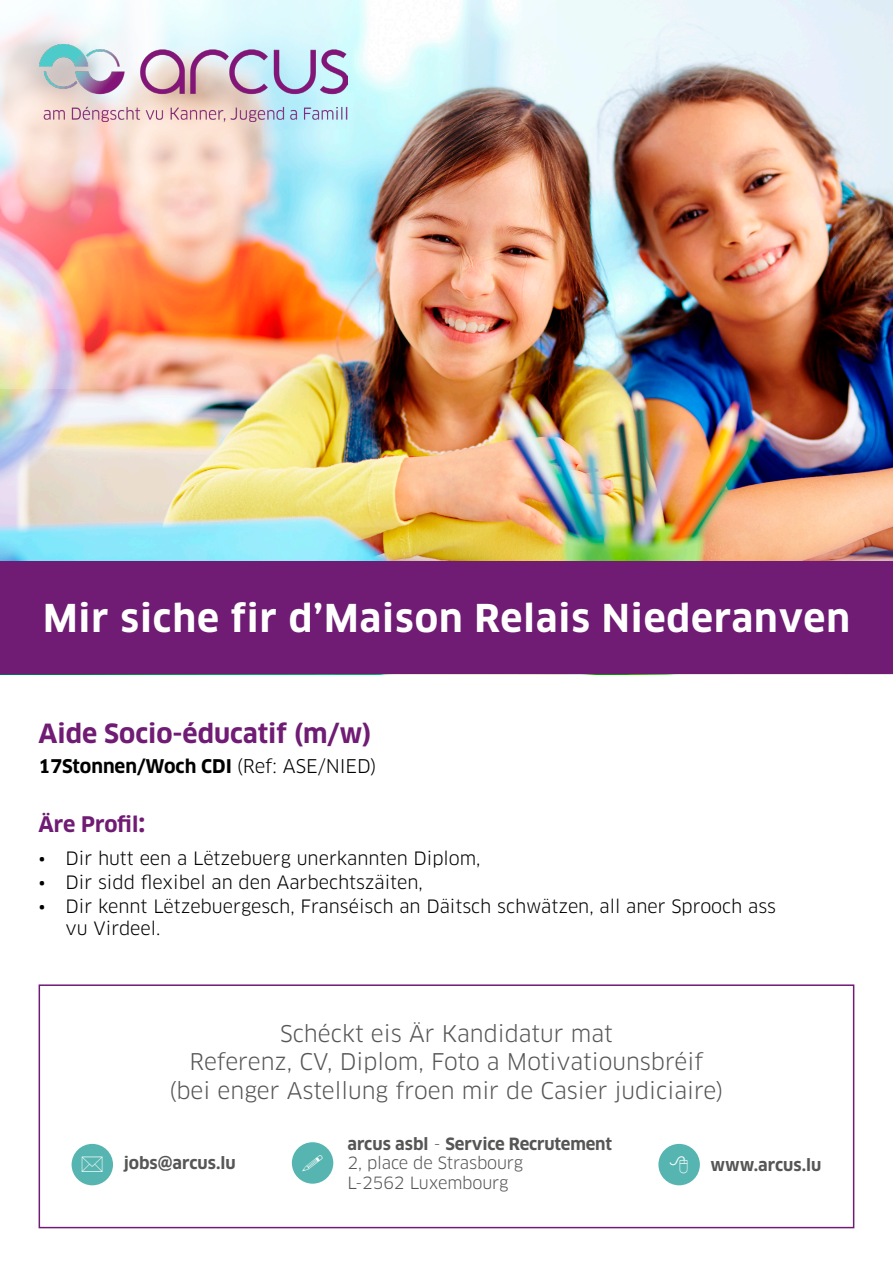
<style>
.page{position:relative;width:893px;height:1263px;background:#fff}
.page>*{position:absolute;margin:0;border:0;box-sizing:border-box;transform-origin:0 0}
.t1{font:700 37.5px "Clan OT";letter-spacing:.025em;color:#fff}
.t2{font:700 25.8px "Clan OT";color:#701b74}
.t3{font:22.5px "Clan OT";color:#565655}
.t4{font:700 21px "Clan OT";letter-spacing:-.01em;color:#701b74}
.t5{font:700 18.45px "Clan OT";color:#000}
.t6{font:18px/21.6px "Clan OT";color:#000}
.t7{font:700 16.5px "Clan OT";letter-spacing:-.005em;color:#565655}
.t8{font:16.5px "Clan OT";letter-spacing:-.01em;color:#565655}
.s1{font-weight:400}
.s2{font-size:25.5px}
</style>
<div class="page">
<img style="left:0;top:0;width:893px;height:561px">
<div style="left:0;top:561px;width:893px;height:113px;background:#701b74"></div>
<img style="left:0;top:0;width:557px;height:389px">
<img style="left:39px;top:45px;width:308px;height:76px">
<div style="left:292px;top:1142px;width:41px;height:42px;background:#57b5b1;border-radius:50%"></div>
<div style="left:658px;top:1144px;width:42px;height:41px;background:#57b5b1;border-radius:50%"></div>
<div style="left:72px;top:1144px;width:41px;height:41px;background:#57b5b1;border-radius:50%"></div>
<div style="left:39px;top:984px;width:815px;height:244px;border:2px solid #701b74"></div>
<p class="t1" style="left:43px;top:597px;width:808px">Mir siche fir d’Maison Relais Niederanven</p>
<p class="t2" style="left:39px;top:719px;width:335px">Aide Socio-éducatif (m/w)</p>
<p class="t5" style="left:39px;top:755px;width:340px">17Stonnen/Woch CDI <span class="s1">(Ref: ASE/NIED)</span></p>
<p class="t4" style="left:39px;top:812px;width:108px">Äre Profil<span class="s2">:</span></p>
<p class="t6" style="left:39px;top:848px;width:444px">• Dir hutt een a Lëtzebuerg unerkannten Diplom,</p>
<p class="t6" style="left:39px;top:872px;width:386px">• Dir sidd flexibel an den Aarbechtszäiten,</p>
<p class="t6" style="left:66px;top:896px;width:712px;text-indent:-27px">• Dir kennt Lëtzebuergesch, Franséisch an Däitsch schwätzen, all aner Sprooch ass vu Virdeel.</p>
<p class="t3" style="left:280px;top:1020px;width:334px">Schéckt eis Är Kandidatur mat</p>
<p class="t3" style="left:189px;top:1049px;width:515px">Referenz, CV, Diplom, Foto a Motivatiounsbréif</p>
<p class="t3" style="left:169px;top:1077px;width:556px">(bei enger Astellung froen mir de Casier judiciaire)</p>
<p class="t7" style="left:347px;top:1134px;width:266px">arcus asbl <span class="s1">-</span> Service Recrutement</p>
<p class="t8" style="left:347px;top:1153px;width:177px">2, place de Strasbourg</p>
<p class="t8" style="left:347px;top:1173px;width:163px">L-2562 Luxembourg</p>
<p class="t7" style="left:124px;top:1154px;width:114px">jobs@arcus.lu</p>
<p class="t7" style="left:710px;top:1155px;width:112px">www.arcus.lu</p>
</div>
